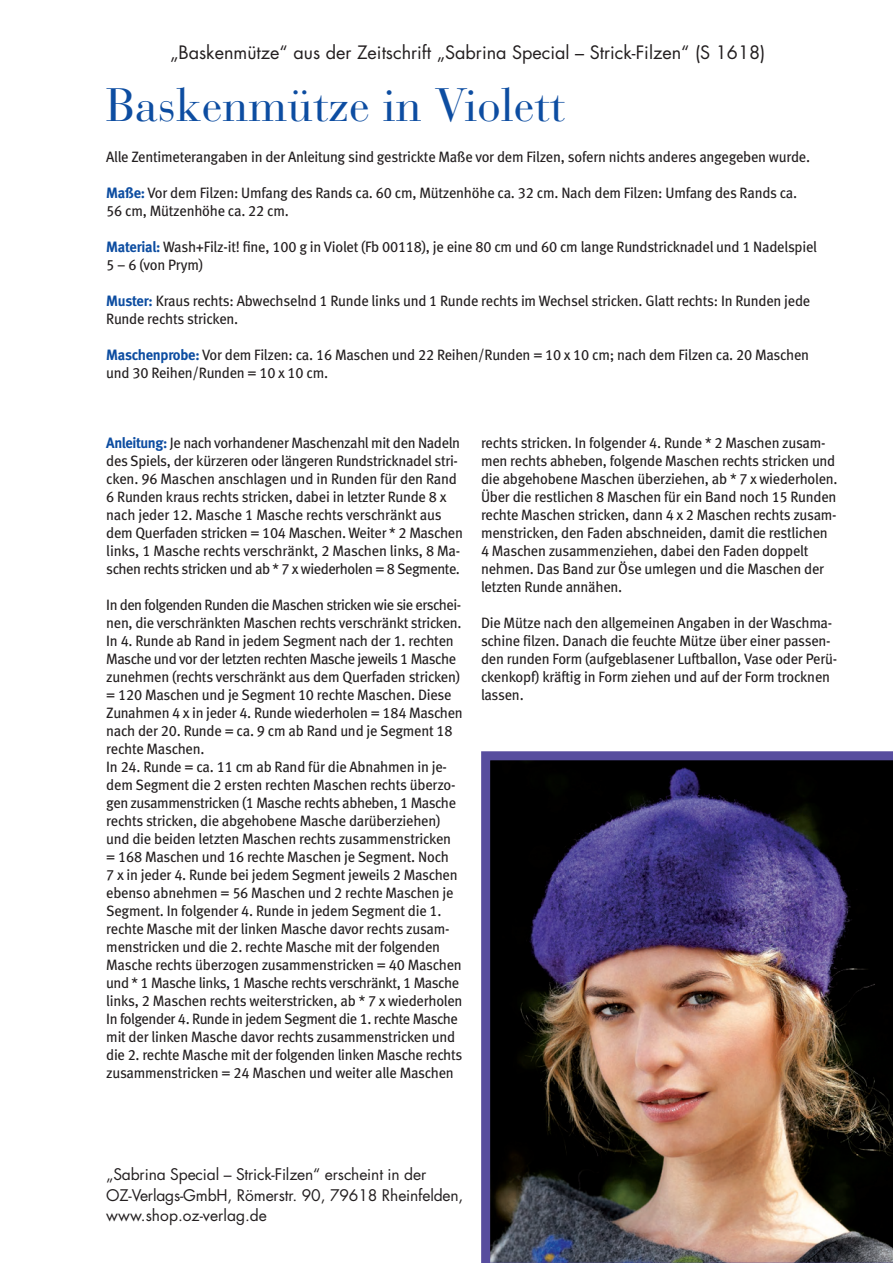
<style>
.page{position:relative;width:893px;height:1263px;background:#fff}
.page>*{position:absolute;margin:0;border:0;box-sizing:border-box;transform-origin:0 0}
.t1{font:46.5px "Bauer Bodoni";color:#0d4da1}
.t2{font:18px "Futura";color:#231f20}
.t3{font:15.6px/20.2px "Futura";letter-spacing:-.01em;color:#231f20}
.t4{font:15px/18px "Meta Book LF";letter-spacing:-.02em;color:#231f20}
.s1{font-family:"Meta Bold LF";color:#0d4da1}
</style>
<div class="page">
<img style="left:481px;top:751px;width:412px;height:512px">
<p class="t2" style="left:170px;top:40px;width:597px">„Baskenmütze“ aus der Zeitschrift „Sabrina Special – Strick-Filzen“ (S 1618)</p>
<h1 class="t1" style="left:106px;top:77px;width:461px">Baskenmütze in Violett</h1>
<p class="t4" style="left:106px;top:148px;width:705px">Alle Zentimeterangaben in der Anleitung sind gestrickte Maße vor dem Filzen, sofern nichts anderes angegeben wurde.</p>
<p class="t4" style="left:106px;top:184px;width:692px"><span class="s1">Maße:</span> Vor dem Filzen: Umfang des Rands ca. 60 cm, Mützenhöhe ca. 32 cm. Nach dem Filzen: Umfang des Rands ca.<br>56 cm, Mützenhöhe ca. 22 cm.</p>
<p class="t4" style="left:106px;top:238px;width:712px"><span class="s1">Material:</span> Wash+Filz-it! fine, 100 g in Violet (Fb 00118), je eine 80 cm und 60 cm lange Rundstricknadel und 1 Nadelspiel<br>5 – 6 (von Prym)</p>
<p class="t4" style="left:106px;top:292px;width:705px"><span class="s1">Muster:</span> Kraus rechts: Abwechselnd 1 Runde links und 1 Runde rechts im Wechsel stricken. Glatt rechts: In Runden jede<br>Runde rechts stricken.</p>
<p class="t4" style="left:106px;top:346px;width:704px"><span class="s1">Maschenprobe:</span> Vor dem Filzen: ca. 16 Maschen und 22 Reihen/Runden = 10 x 10 cm; nach dem Filzen ca. 20 Maschen und 30 Reihen/Runden = 10 x 10 cm.</p>
<p class="t4" style="left:106px;top:434px;width:358px"><span class="s1">Anleitung:</span> Je nach vorhandener Maschenzahl mit den Nadeln des Spiels, der kürzeren oder längeren Rundstricknadel stri&shy;cken. 96 Maschen anschlagen und in Runden für den Rand 6 Runden kraus rechts stricken, dabei in letzter Runde 8 x nach jeder 12. Masche 1 Masche rechts verschränkt aus dem Querfaden stricken = 104 Maschen. Weiter * 2 Maschen links, 1 Masche rechts verschränkt, 2 Maschen links, 8 Ma&shy;schen rechts stricken und ab * 7 x wiederholen = 8 Segmente.</p>
<p class="t4" style="left:106px;top:596px;width:358px">In den folgenden Runden die Maschen stricken wie sie erschei&shy;nen, die verschränkten Maschen rechts verschränkt stricken.<br>In 4. Runde ab Rand in jedem Segment nach der 1. rechten Masche und vor der letzten rechten Masche jeweils 1 Masche zunehmen (rechts verschränkt aus dem Querfaden stricken) = 120 Maschen und je Segment 10 rechte Maschen. Diese Zunahmen 4 x in jeder 4. Runde wiederholen = 184 Maschen nach der 20. Runde = ca. 9 cm ab Rand und je Segment 18 rechte Maschen.<br>In 24. Runde = ca. 11 cm ab Rand für die Abnahmen in je&shy;dem Segment die 2 ersten rechten Maschen rechts überzo&shy;gen zusammenstricken (1 Masche rechts abheben, 1 Masche rechts stricken, die abgehobene Masche darüberziehen) und die beiden letzten Maschen rechts zusammenstricken = 168 Maschen und 16 rechte Maschen je Segment. Noch<br>7 x in jeder 4. Runde bei jedem Segment jeweils 2 Maschen ebenso abnehmen = 56 Maschen und 2 rechte Maschen je Segment. In folgender 4. Runde in jedem Segment die 1. rechte Masche mit der linken Masche davor rechts zusam&shy;menstricken und die 2. rechte Masche mit der folgenden Masche rechts überzogen zusammenstricken = 40 Maschen und * 1 Masche links, 1 Masche rechts verschränkt, 1 Masche links, 2 Maschen rechts weiterstricken, ab * 7 x wiederholen In folgender 4. Runde in jedem Segment die 1. rechte Masche mit der linken Masche davor rechts zusammenstricken und die 2. rechte Masche mit der folgenden linken Masche rechts zusammenstricken = 24 Maschen und weiter alle Maschen</p>
<p class="t4" style="left:481px;top:434px;width:358px">rechts stricken. In folgender 4. Runde * 2 Maschen zusam&shy;men rechts abheben, folgende Maschen rechts stricken und die abgehobene Maschen überziehen, ab * 7 x wiederholen.<br>Über die restlichen 8 Maschen für ein Band noch 15 Runden rechte Maschen stricken, dann 4 x 2 Maschen rechts zusam&shy;menstricken, den Faden abschneiden, damit die restlichen 4 Maschen zusammenziehen, dabei den Faden doppelt nehmen. Das Band zur Öse umlegen und die Maschen der letzten Runde annähen.</p>
<p class="t4" style="left:481px;top:614px;width:358px">Die Mütze nach den allgemeinen Angaben in der Waschma&shy;schine filzen. Danach die feuchte Mütze über einer passen&shy;den runden Form (aufgeblasener Luftballon, Vase oder Perü&shy;ckenkopf) kräftig in Form ziehen und auf der Form trocknen lassen.</p>
<p class="t3" style="left:106px;top:1165px;width:359px">„Sabrina Special – Strick-Filzen“ erscheint in der<br>OZ-Verlags-GmbH, Römerstr. 90, 79618 Rheinfelden, www.shop.oz-verlag.de</p>
</div>
